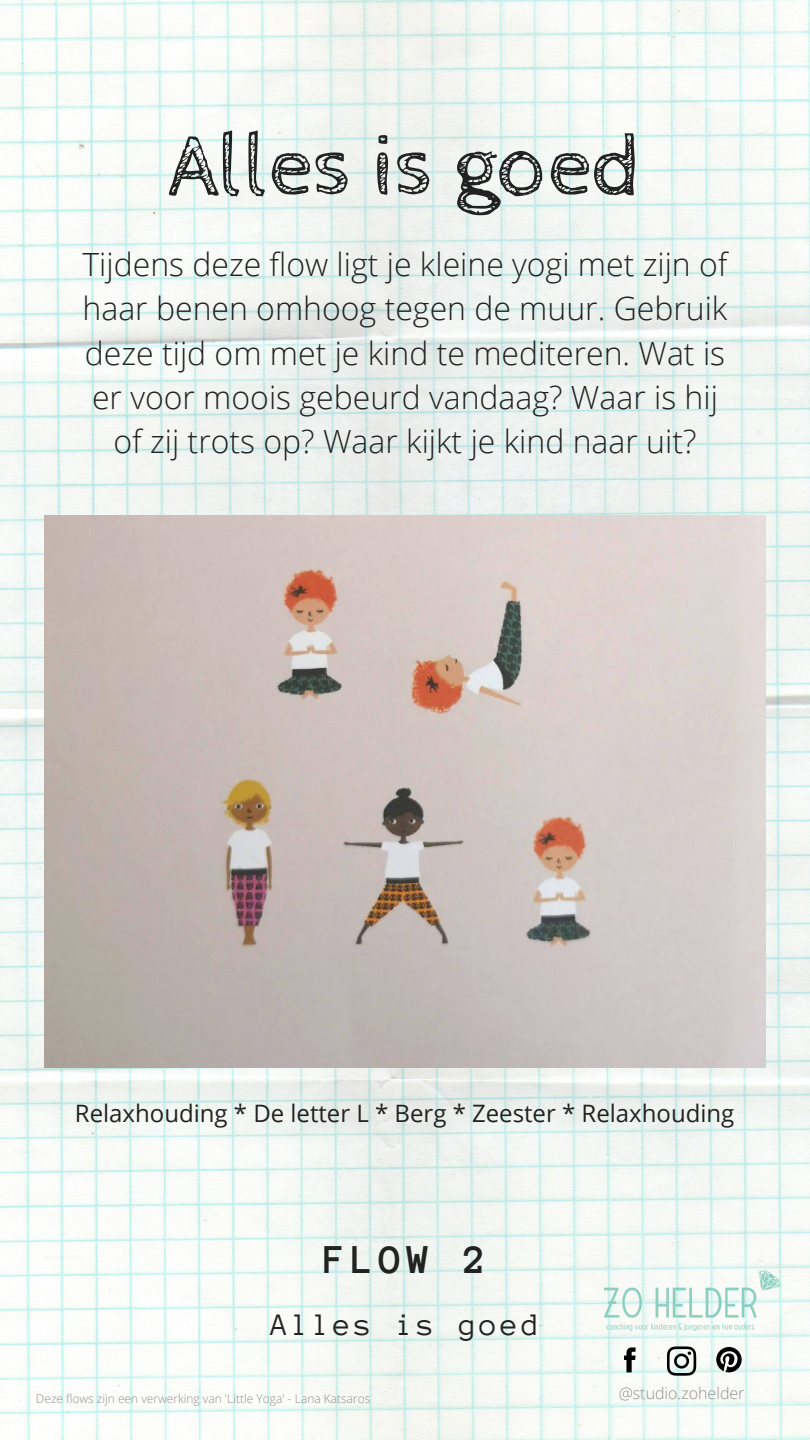
<style>
.page{position:relative;width:810px;height:1440px;background:#fff}
.page>*{position:absolute;margin:0;border:0;box-sizing:border-box;transform-origin:0 0}
.t1{font:88px "Cabin Sketch";color:#222}
.t2{font:700 42px "Anonymous Pro";color:#222}
.t3{font:300 32px/44.2px "Open Sans";color:#222;text-align:center}
.t4{font:32px "Anonymous Pro";letter-spacing:.11em;color:#222}
.t5{font:24px "Open Sans";color:#222}
.t6{font:300 16px "Open Sans";color:#948e8c}
.t7{font:300 12px "Open Sans";color:#948e8c}
</style>
<div class="page">
<img style="left:0;top:0;width:810px;height:1440px">
<img style="left:44px;top:516px;width:722px;height:551px">
<img style="left:605px;top:1271px;width:175px;height:59px">
<svg style="left:667px;top:1346px;width:29px;height:30px"></svg>
<svg style="left:716px;top:1347px;width:26px;height:25px"></svg>
<svg style="left:624px;top:1347px;width:12px;height:25px"></svg>
<h1 class="t1" style="left:168px;top:118px;width:475px">Alles is goed</h1>
<p class="t3" style="left:83px;top:242px;width:646px">Tijdens deze flow ligt je kleine yogi met zijn of haar benen omhoog tegen de muur. Gebruik deze tijd om met je kind te mediteren. Wat is er voor moois gebeurd vandaag? Waar is hij of zij trots op? Waar kijkt je kind naar uit?</p>
<p class="t5" style="left:75px;top:1096px;width:661px">Relaxhouding * De letter L * Berg * Zeester * Relaxhouding</p>
<h2 class="t2" style="left:324px;top:1239px;width:164px">FLOW 2</h2>
<p class="t4" style="left:271px;top:1309px;width:270px">Alles is goed</p>
<p class="t7" style="left:36px;top:1390px;width:336px">Deze flows zijn een verwerking van 'Little Yoga' - Lana Katsaros</p>
<p class="t6" style="left:619px;top:1382px;width:127px">@studio.zohelder</p>
</div>
